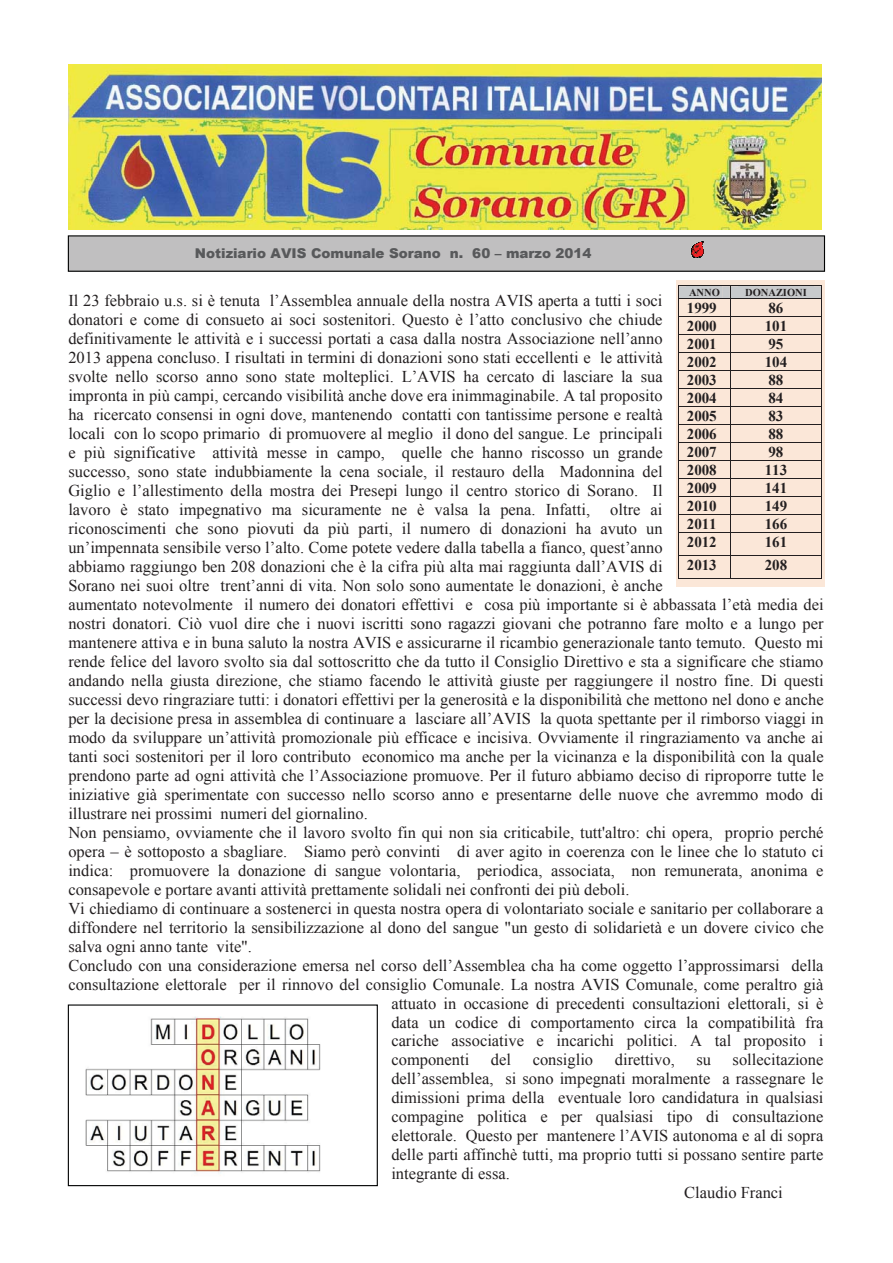
<style>
.page{position:relative;width:893px;height:1263px;background:#fff}
.page>*{position:absolute;margin:0;border:0;box-sizing:border-box;transform-origin:0 0}
.t1{font:16.5px "Times New Roman";color:#231f20}
.t2{font:700 15px "Times New Roman";letter-spacing:-.005em;color:#231f20}
.t3{font:900 13.5px "Arial";color:#58595b}
.t4{font:700 10.5px "Times New Roman";letter-spacing:-.005em;color:#231f20}
</style>
<div class="page">
<img style="left:68px;top:64px;width:753px;height:165px">
<div style="left:68px;top:236px;width:756px;height:35px;background:#c0bfc0"></div>
<div style="left:68px;top:235px;width:757px;height:37px;border:1px solid #010202"></div>
<svg style="left:691px;top:242px;width:12px;height:16px"></svg>
<div style="left:676px;top:280px;width:148px;height:306px;background:#fbe7d8"></div>
<svg style="left:678px;top:286px;width:144px;height:293px"></svg>
<div style="left:68px;top:1004px;width:310px;height:182px;border:1px solid #010202"></div>
<img style="left:85px;top:1016px;width:236px;height:157px">
<p class="t3" style="left:195px;top:243px;width:398px">Notiziario AVIS Comunale Sorano n. 60 – marzo 2014</p>
<p class="t4" style="left:689px;top:287px;width:32px">ANNO</p>
<p class="t4" style="left:745px;top:287px;width:63px">DONAZIONI</p>
<p class="t2" style="left:687px;top:300px;width:32px">1999</p>
<p class="t2" style="left:768px;top:300px;width:17px">86</p>
<p class="t2" style="left:687px;top:318px;width:32px">2000</p>
<p class="t2" style="left:765px;top:318px;width:24px">101</p>
<p class="t2" style="left:687px;top:336px;width:32px">2001</p>
<p class="t2" style="left:768px;top:336px;width:17px">95</p>
<p class="t2" style="left:687px;top:354px;width:32px">2002</p>
<p class="t2" style="left:765px;top:354px;width:24px">104</p>
<p class="t2" style="left:687px;top:372px;width:32px">2003</p>
<p class="t2" style="left:768px;top:372px;width:17px">88</p>
<p class="t2" style="left:687px;top:390px;width:32px">2004</p>
<p class="t2" style="left:768px;top:390px;width:17px">84</p>
<p class="t2" style="left:687px;top:408px;width:32px">2005</p>
<p class="t2" style="left:768px;top:408px;width:17px">83</p>
<p class="t2" style="left:687px;top:426px;width:32px">2006</p>
<p class="t2" style="left:768px;top:426px;width:17px">88</p>
<p class="t2" style="left:687px;top:444px;width:32px">2007</p>
<p class="t2" style="left:768px;top:444px;width:17px">98</p>
<p class="t2" style="left:687px;top:462px;width:32px">2008</p>
<p class="t2" style="left:765px;top:462px;width:24px">113</p>
<p class="t2" style="left:687px;top:480px;width:32px">2009</p>
<p class="t2" style="left:765px;top:480px;width:24px">141</p>
<p class="t2" style="left:687px;top:498px;width:32px">2010</p>
<p class="t2" style="left:765px;top:498px;width:24px">149</p>
<p class="t2" style="left:687px;top:516px;width:32px">2011</p>
<p class="t2" style="left:765px;top:516px;width:24px">166</p>
<p class="t2" style="left:687px;top:534px;width:32px">2012</p>
<p class="t2" style="left:765px;top:534px;width:24px">161</p>
<p class="t2" style="left:687px;top:557px;width:32px">2013</p>
<p class="t2" style="left:765px;top:557px;width:24px">208</p>
<p class="t1" style="left:68px;top:291px;width:596px">Il 23 febbraio u.s. si è tenuta l’Assemblea annuale della nostra AVIS aperta a tutti i soci</p>
<p class="t1" style="left:68px;top:310px;width:596px">donatori e come di consueto ai soci sostenitori. Questo è l’atto conclusivo che chiude</p>
<p class="t1" style="left:68px;top:329px;width:596px">definitivamente le attività e i successi portati a casa dalla nostra Associazione nell’anno</p>
<p class="t1" style="left:68px;top:348px;width:596px">2013 appena concluso. I risultati in termini di donazioni sono stati eccellenti e le attività</p>
<p class="t1" style="left:68px;top:367px;width:596px">svolte nello scorso anno sono state molteplici. L’AVIS ha cercato di lasciare la sua</p>
<p class="t1" style="left:68px;top:386px;width:596px">impronta in più campi, cercando visibilità anche dove era inimmaginabile. A tal proposito</p>
<p class="t1" style="left:68px;top:405px;width:596px">ha ricercato consensi in ogni dove, mantenendo contatti con tantissime persone e realtà</p>
<p class="t1" style="left:68px;top:424px;width:596px">locali con lo scopo primario di promuovere al meglio il dono del sangue. Le principali</p>
<p class="t1" style="left:68px;top:443px;width:596px">e più significative attività messe in campo, quelle che hanno riscosso un grande</p>
<p class="t1" style="left:68px;top:462px;width:596px">successo, sono state indubbiamente la cena sociale, il restauro della Madonnina del</p>
<p class="t1" style="left:68px;top:481px;width:596px">Giglio e l’allestimento della mostra dei Presepi lungo il centro storico di Sorano. Il</p>
<p class="t1" style="left:68px;top:500px;width:596px">lavoro è stato impegnativo ma sicuramente ne è valsa la pena. Infatti, oltre ai</p>
<p class="t1" style="left:68px;top:519px;width:596px">riconoscimenti che sono piovuti da più parti, il numero di donazioni ha avuto un</p>
<p class="t1" style="left:68px;top:538px;width:596px">un’impennata sensibile verso l’alto. Come potete vedere dalla tabella a fianco, quest’anno</p>
<p class="t1" style="left:68px;top:557px;width:596px">abbiamo raggiungo ben 208 donazioni che è la cifra più alta mai raggiunta dall’AVIS di</p>
<p class="t1" style="left:68px;top:576px;width:596px">Sorano nei suoi oltre trent’anni di vita. Non solo sono aumentate le donazioni, è anche</p>
<p class="t1" style="left:68px;top:595px;width:757px">aumentato notevolmente il numero dei donatori effettivi e cosa più importante si è abbassata l’età media dei</p>
<p class="t1" style="left:68px;top:614px;width:757px">nostri donatori. Ciò vuol dire che i nuovi iscritti sono ragazzi giovani che potranno fare molto e a lungo per</p>
<p class="t1" style="left:68px;top:633px;width:757px">mantenere attiva e in buna saluto la nostra AVIS e assicurarne il ricambio generazionale tanto temuto. Questo mi</p>
<p class="t1" style="left:68px;top:652px;width:756px">rende felice del lavoro svolto sia dal sottoscritto che da tutto il Consiglio Direttivo e sta a significare che stiamo</p>
<p class="t1" style="left:68px;top:671px;width:757px">andando nella giusta direzione, che stiamo facendo le attività giuste per raggiungere il nostro fine. Di questi</p>
<p class="t1" style="left:68px;top:690px;width:757px">successi devo ringraziare tutti: i donatori effettivi per la generosità e la disponibilità che mettono nel dono e anche</p>
<p class="t1" style="left:68px;top:709px;width:757px">per la decisione presa in assemblea di continuare a lasciare all’AVIS la quota spettante per il rimborso viaggi in</p>
<p class="t1" style="left:68px;top:728px;width:756px">modo da sviluppare un’attività promozionale più efficace e incisiva. Ovviamente il ringraziamento va anche ai</p>
<p class="t1" style="left:68px;top:747px;width:757px">tanti soci sostenitori per il loro contributo economico ma anche per la vicinanza e la disponibilità con la quale</p>
<p class="t1" style="left:68px;top:766px;width:757px">prendono parte ad ogni attività che l’Associazione promuove. Per il futuro abbiamo deciso di riproporre tutte le</p>
<p class="t1" style="left:68px;top:785px;width:757px">iniziative già sperimentate con successo nello scorso anno e presentarne delle nuove che avremmo modo di</p>
<p class="t1" style="left:68px;top:804px;width:301px">illustrare nei prossimi numeri del giornalino.</p>
<p class="t1" style="left:68px;top:823px;width:757px">Non pensiamo, ovviamente che il lavoro svolto fin qui non sia criticabile, tutt'altro: chi opera, proprio perché</p>
<p class="t1" style="left:68px;top:842px;width:757px">opera – è sottoposto a sbagliare. Siamo però convinti di aver agito in coerenza con le linee che lo statuto ci</p>
<p class="t1" style="left:68px;top:861px;width:757px">indica: promuovere la donazione di sangue volontaria, periodica, associata, non remunerata, anonima e</p>
<p class="t1" style="left:68px;top:880px;width:563px">consapevole e portare avanti attività prettamente solidali nei confronti dei più deboli.</p>
<p class="t1" style="left:68px;top:899px;width:757px">Vi chiediamo di continuare a sostenerci in questa nostra opera di volontariato sociale e sanitario per collaborare a</p>
<p class="t1" style="left:68px;top:918px;width:757px">diffondere nel territorio la sensibilizzazione al dono del sangue "un gesto di solidarietà e un dovere civico che</p>
<p class="t1" style="left:68px;top:937px;width:185px">salva ogni anno tante vite".</p>
<p class="t1" style="left:68px;top:956px;width:757px">Concludo con una considerazione emersa nel corso dell’Assemblea cha ha come oggetto l’approssimarsi della</p>
<p class="t1" style="left:68px;top:975px;width:757px">consultazione elettorale per il rinnovo del consiglio Comunale. La nostra AVIS Comunale, come peraltro già</p>
<p class="t1" style="left:391px;top:994px;width:434px">attuato in occasione di precedenti consultazioni elettorali, si è</p>
<p class="t1" style="left:391px;top:1013px;width:434px">data un codice di comportamento circa la compatibilità fra</p>
<p class="t1" style="left:391px;top:1032px;width:433px">cariche associative e incarichi politici. A tal proposito i</p>
<p class="t1" style="left:391px;top:1051px;width:79px">componenti</p>
<p class="t1" style="left:491px;top:1051px;width:22px">del</p>
<p class="t1" style="left:533px;top:1051px;width:62px">consiglio</p>
<p class="t1" style="left:615px;top:1051px;width:61px">direttivo,</p>
<p class="t1" style="left:696px;top:1051px;width:16px">su</p>
<p class="t1" style="left:733px;top:1051px;width:92px">sollecitazione</p>
<p class="t1" style="left:391px;top:1070px;width:434px">dell’assemblea, si sono impegnati moralmente a rassegnare le</p>
<p class="t1" style="left:391px;top:1089px;width:434px">dimissioni prima della eventuale loro candidatura in qualsiasi</p>
<p class="t1" style="left:391px;top:1108px;width:433px">compagine politica e per qualsiasi tipo di consultazione</p>
<p class="t1" style="left:391px;top:1127px;width:433px">elettorale. Questo per mantenere l’AVIS autonoma e al di sopra</p>
<p class="t1" style="left:391px;top:1146px;width:434px">delle parti affinchè tutti, ma proprio tutti si possano sentire parte</p>
<p class="t1" style="left:391px;top:1165px;width:120px">integrante di essa.</p>
<p class="t1" style="left:684px;top:1184px;width:100px">Claudio Franci</p>
</div>
